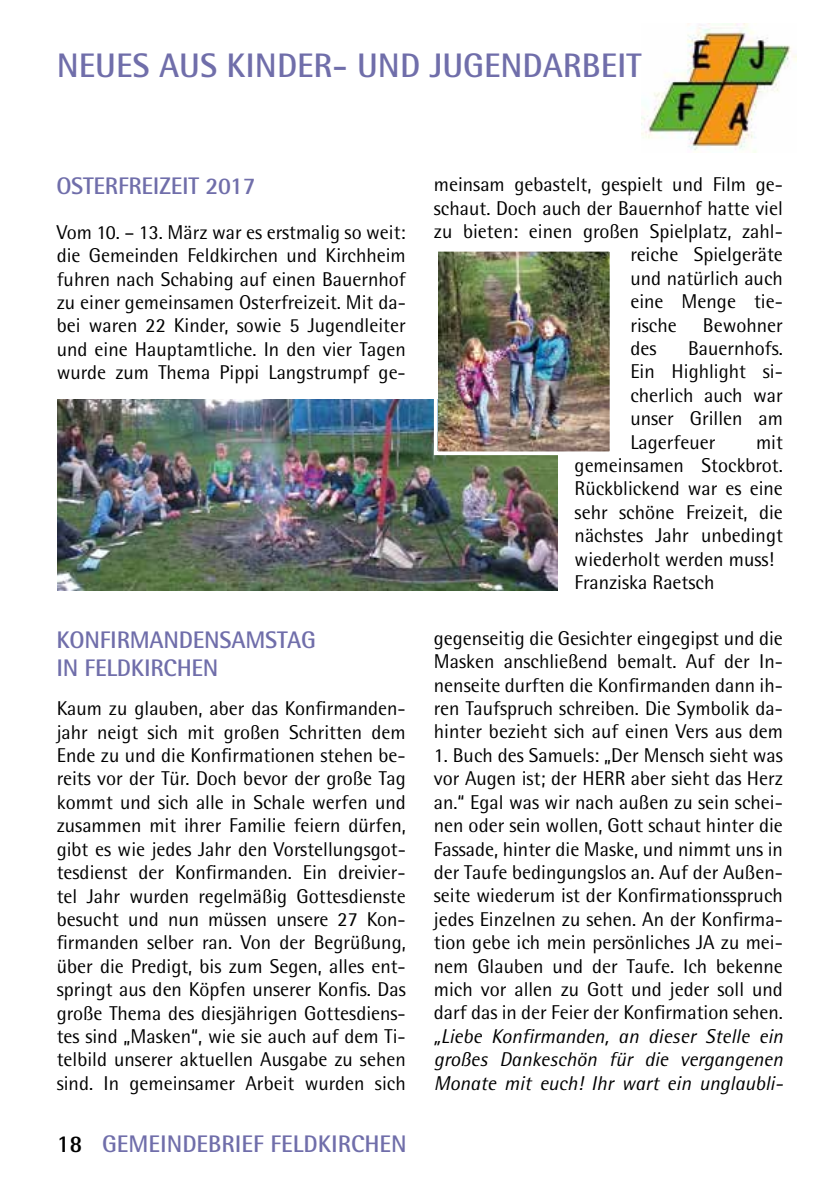
<style>
.page{position:relative;width:840px;height:1191px;background:#fff}
.page>*{position:absolute;margin:0;border:0;box-sizing:border-box;transform-origin:0 0}
.t1{font:700 34px "Rotis Semi Sans";color:#706eaa}
.t2{font:700 24px/28px "Rotis Semi Sans";letter-spacing:-.01em;color:#706eaa}
.t3{font:20px/23.4px "Rotis Semi Sans";color:#000;text-align:justify}
.t4{font:italic 20px/23.4px "Rotis Semi Sans";color:#000;text-align:justify}
.s1{color:#000}
</style>
<div class="page">
<img style="left:641px;top:23px;width:154px;height:130px">
<img style="left:57px;top:400px;width:500px;height:191px">
<img style="left:438px;top:253px;width:170px;height:197px">
<div style="left:433px;top:248px;width:180px;height:207px;border:4px solid #fff"></div>
<h1 class="t1" style="left:57px;top:44px;width:586px">NEUES AUS KINDER- UND JUGENDARBEIT</h1>
<p class="t2" style="left:56px;top:171px;width:201px">OSTERFREIZEIT 2017</p>
<p class="t3" style="left:57px;top:220px;width:350px">Vom 10. – 13. März war es erstmalig so weit: die Gemeinden Feldkirchen und Kirchheim fuhren nach Schabing auf einen Bauernhof zu einer gemeinsamen Osterfreizeit. Mit da&shy;bei waren 22 Kinder, sowie 5 Jugendleiter und eine Hauptamtliche. In den vier Tagen wurde zum Thema Pippi Langstrumpf ge-</p>
<p class="t2" style="left:56px;top:625px;width:261px">KONFIRMANDENSAMSTAG<br>IN FELDKIRCHEN</p>
<p class="t3" style="left:57px;top:696px;width:350px">Kaum zu glauben, aber das Konfirmanden&shy;jahr neigt sich mit großen Schritten dem Ende zu und die Konfirmationen stehen be&shy;reits vor der Tür. Doch bevor der große Tag kommt und sich alle in Schale werfen und zusammen mit ihrer Familie feiern dürfen, gibt es wie jedes Jahr den Vorstellungsgot&shy;tesdienst der Konfirmanden. Ein dreivier&shy;tel Jahr wurden regelmäßig Gottesdienste besucht und nun müssen unsere 27 Kon&shy;firmanden selber ran. Von der Begrüßung, über die Predigt, bis zum Segen, alles ent&shy;springt aus den Köpfen unserer Konfis. Das große Thema des diesjährigen Gottesdiens&shy;tes sind „Masken“, wie sie auch auf dem Ti&shy;telbild unserer aktuellen Ausgabe zu sehen sind. In gemeinsamer Arbeit wurden sich</p>
<p class="t2" style="left:57px;top:1129px;width:351px"><span class="s1">18</span> GEMEINDEBRIEF FELDKIRCHEN</p>
<p class="t3" style="left:433px;top:172px;width:350px">meinsam gebastelt, gespielt und Film ge-</p>
<p class="t3" style="left:433px;top:196px;width:350px">schaut. Doch auch der Bauernhof hatte viel</p>
<p class="t3" style="left:433px;top:219px;width:350px">zu bieten: einen großen Spielplatz, zahl-</p>
<p class="t3" style="left:630px;top:243px;width:154px">reiche Spielgeräte</p>
<p class="t3" style="left:630px;top:266px;width:154px">und natürlich auch</p>
<p class="t3" style="left:630px;top:289px;width:154px">eine Menge tie-</p>
<p class="t3" style="left:630px;top:313px;width:48px">rische</p>
<p class="t3" style="left:702px;top:313px;width:81px">Bewohner</p>
<p class="t3" style="left:630px;top:336px;width:28px">des</p>
<p class="t3" style="left:630px;top:336px;width:154px;text-indent:58px">Bauernhofs.<br>Ein Highlight si&shy;cherlich auch war unser Grillen am Lagerfeuer</p>
<p class="t3" style="left:574px;top:430px;width:210px;text-align:left;text-indent:181px">mit gemeinsamen Stockbrot.<br>Rückblickend war es eine sehr schöne Freizeit, die nächstes Jahr unbedingt wiederholt werden muss!<br>Franziska Raetsch</p>
<p class="t3" style="left:433px;top:626px;width:350px">gegenseitig die Gesichter eingegipst und die Masken anschließend bemalt. Auf der In&shy;nenseite durften die Konfirmanden dann ih&shy;ren Taufspruch schreiben. Die Symbolik da&shy;hinter bezieht sich auf einen Vers aus dem</p>
<p class="t3" style="left:433px;top:743px;width:350px">1. Buch des Samuels: „Der Mensch sieht was vor Augen ist; der HERR aber sieht das Herz an.“ Egal was wir nach außen zu sein schei&shy;nen oder sein wollen, Gott schaut hinter die Fassade, hinter die Maske, und nimmt uns in der Taufe bedingungslos an. Auf der Außen&shy;seite wiederum ist der Konfirmationsspruch jedes Einzelnen zu sehen. An der Konfirma&shy;tion gebe ich mein persönliches JA zu mei&shy;nem Glauben und der Taufe. Ich bekenne mich vor allen zu Gott und jeder soll und darf das in der Feier der Konfirmation sehen.</p>
<p class="t4" style="left:433px;top:1024px;width:350px">„Liebe Konfirmanden, an dieser Stelle ein großes Dankeschön für die vergangenen Monate mit euch! Ihr wart ein unglaubli-</p>
</div>
